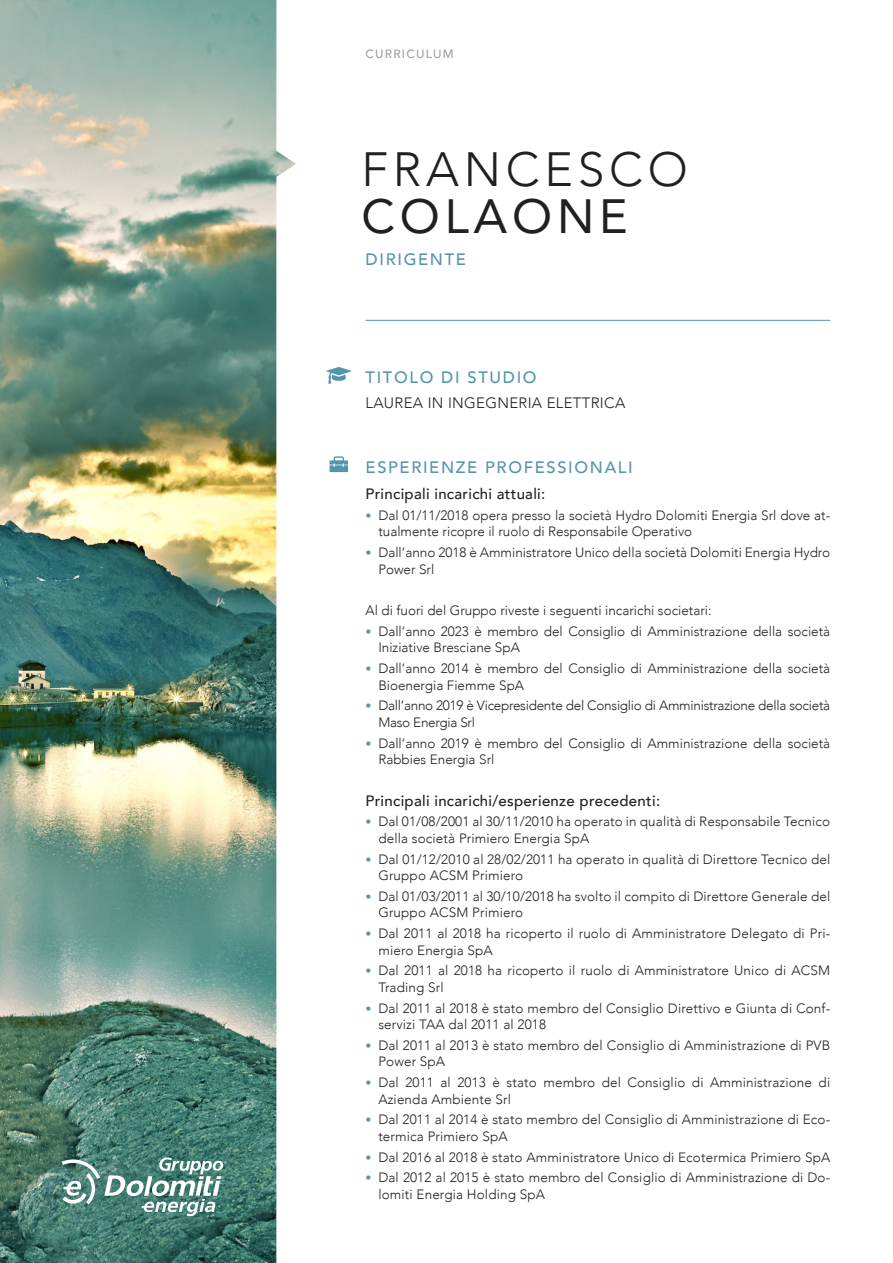
<style>
.page{position:relative;width:893px;height:1263px;background:#fff}
.page>*{position:absolute;margin:0;border:0;box-sizing:border-box;transform-origin:0 0}
.t1{font:300 48px "Avenir";letter-spacing:.1em;color:#231f20}
.t2{font:48px "Avenir";letter-spacing:.1em;color:#231f20}
.t3{font:500 16.5px "Avenir";letter-spacing:.1em;color:#5495ae}
.t4{font:500 15px "Avenir";letter-spacing:.02em;color:#231f20}
.t5{font:300 15px "Avenir";letter-spacing:.02em;color:#231f20}
.t6{font:300 13.5px/16.5px "Avenir";letter-spacing:.01em;color:#231f20}
.t7{font:300 13.5px/16.5px "Avenir";letter-spacing:-.02em;color:#231f20}
.t8{font:500 12px "Avenir";letter-spacing:.1em;color:#a0a1a5}
.s1{font-family:"Corbel";font-weight:400;color:#5495ae}
</style>
<div class="page">
<hr style="left:366px;top:320px;width:464px;height:1px;background:#5495ae">
<svg style="left:326px;top:367px;width:25px;height:17px"></svg>
<div style="left:330px;top:465px;width:18px;height:7px;background:#5495ae"></div>
<svg style="left:330px;top:456px;width:18px;height:10px"></svg>
<img style="left:0;top:0;width:296px;height:1263px">
<svg style="left:62px;top:1157px;width:161px;height:59px"></svg>
<p class="t8" style="left:366px;top:44px;width:90px">CURRICULUM</p>
<p class="t1" style="left:361px;top:141px;width:328px">FRANCESCO</p>
<p class="t2" style="left:361px;top:178px;width:268px">COLAONE</p>
<p class="t3" style="left:366px;top:245px;width:102px">DIRIGENTE</p>
<p class="t3" style="left:366px;top:363px;width:173px">TITOLO DI STUDIO</p>
<p class="t5" style="left:366px;top:394px;width:261px">LAUREA IN INGEGNERIA ELETTRICA</p>
<p class="t3" style="left:366px;top:453px;width:269px">ESPERIENZE PROFESSIONALI</p>
<p class="t4" style="left:366px;top:481px;width:181px">Principali incarichi attuali:</p>
<p class="t6" style="left:378px;top:507px;width:453px;text-indent:-13px"><span class="s1">•</span> Dal 01/11/2018 opera presso la società Hydro Dolomiti Energia Srl dove at&shy;tualmente ricopre il ruolo di Responsabile Operativo</p>
<p class="t6" style="left:378px;top:544px;width:453px;text-indent:-13px"><span class="s1">•</span> Dall’anno 2018 è Amministratore Unico della società Dolomiti Energia Hydro<br>Power Srl</p>
<p class="t6" style="left:366px;top:602px;width:348px">Al di fuori del Gruppo riveste i seguenti incarichi societari:</p>
<p class="t6" style="left:378px;top:623px;width:453px;text-indent:-13px"><span class="s1">•</span> Dall’anno 2023 è membro del Consiglio di Amministrazione della società<br>Iniziative Bresciane SpA</p>
<p class="t6" style="left:378px;top:660px;width:453px;text-indent:-13px"><span class="s1">•</span> Dall’anno 2014 è membro del Consiglio di Amministrazione della società<br>Bioenergia Fiemme SpA</p>
<p class="t7" style="left:378px;top:697px;width:453px;text-indent:-13px"><span class="s1">•</span> Dall’anno 2019 è Vicepresidente del Consiglio di Amministrazione della società<br>Maso Energia Srl</p>
<p class="t6" style="left:378px;top:735px;width:453px;text-indent:-13px"><span class="s1">•</span> Dall’anno 2019 è membro del Consiglio di Amministrazione della società<br>Rabbies Energia Srl</p>
<p class="t4" style="left:366px;top:787px;width:296px">Principali incarichi/esperienze precedenti:</p>
<p class="t6" style="left:378px;top:813px;width:453px;text-indent:-13px"><span class="s1">•</span> Dal 01/08/2001 al 30/11/2010 ha operato in qualità di Responsabile Tecnico della società Primiero Energia SpA</p>
<p class="t6" style="left:378px;top:851px;width:453px;text-indent:-13px"><span class="s1">•</span> Dal 01/12/2010 al 28/02/2011 ha operato in qualità di Direttore Tecnico del<br>Gruppo ACSM Primiero</p>
<p class="t6" style="left:378px;top:888px;width:453px;text-indent:-13px"><span class="s1">•</span> Dal 01/03/2011 al 30/10/2018 ha svolto il compito di Direttore Generale del<br>Gruppo ACSM Primiero</p>
<p class="t6" style="left:378px;top:925px;width:453px;text-indent:-13px"><span class="s1">•</span> Dal 2011 al 2018 ha ricoperto il ruolo di Amministratore Delegato di Pri&shy;miero Energia SpA</p>
<p class="t6" style="left:378px;top:962px;width:453px;text-indent:-13px"><span class="s1">•</span> Dal 2011 al 2018 ha ricoperto il ruolo di Amministratore Unico di ACSM<br>Trading Srl</p>
<p class="t6" style="left:378px;top:1000px;width:453px;text-indent:-13px"><span class="s1">•</span> Dal 2011 al 2018 è stato membro del Consiglio Direttivo e Giunta di Conf&shy;servizi TAA dal 2011 al 2018</p>
<p class="t6" style="left:378px;top:1037px;width:453px;text-indent:-13px"><span class="s1">•</span> Dal 2011 al 2013 è stato membro del Consiglio di Amministrazione di PVB<br>Power SpA</p>
<p class="t6" style="left:378px;top:1074px;width:453px;text-indent:-13px"><span class="s1">•</span> Dal 2011 al 2013 è stato membro del Consiglio di Amministrazione di<br>Azienda Ambiente Srl</p>
<p class="t6" style="left:378px;top:1111px;width:453px;text-indent:-13px"><span class="s1">•</span> Dal 2011 al 2014 è stato membro del Consiglio di Amministrazione di Eco&shy;termica Primiero SpA</p>
<p class="t6" style="left:366px;top:1149px;width:466px"><span class="s1">•</span> Dal 2016 al 2018 è stato Amministratore Unico di Ecotermica Primiero SpA</p>
<p class="t6" style="left:378px;top:1169px;width:453px;text-indent:-13px"><span class="s1">•</span> Dal 2012 al 2015 è stato membro del Consiglio di Amministrazione di Do&shy;lomiti Energia Holding SpA</p>
</div>
